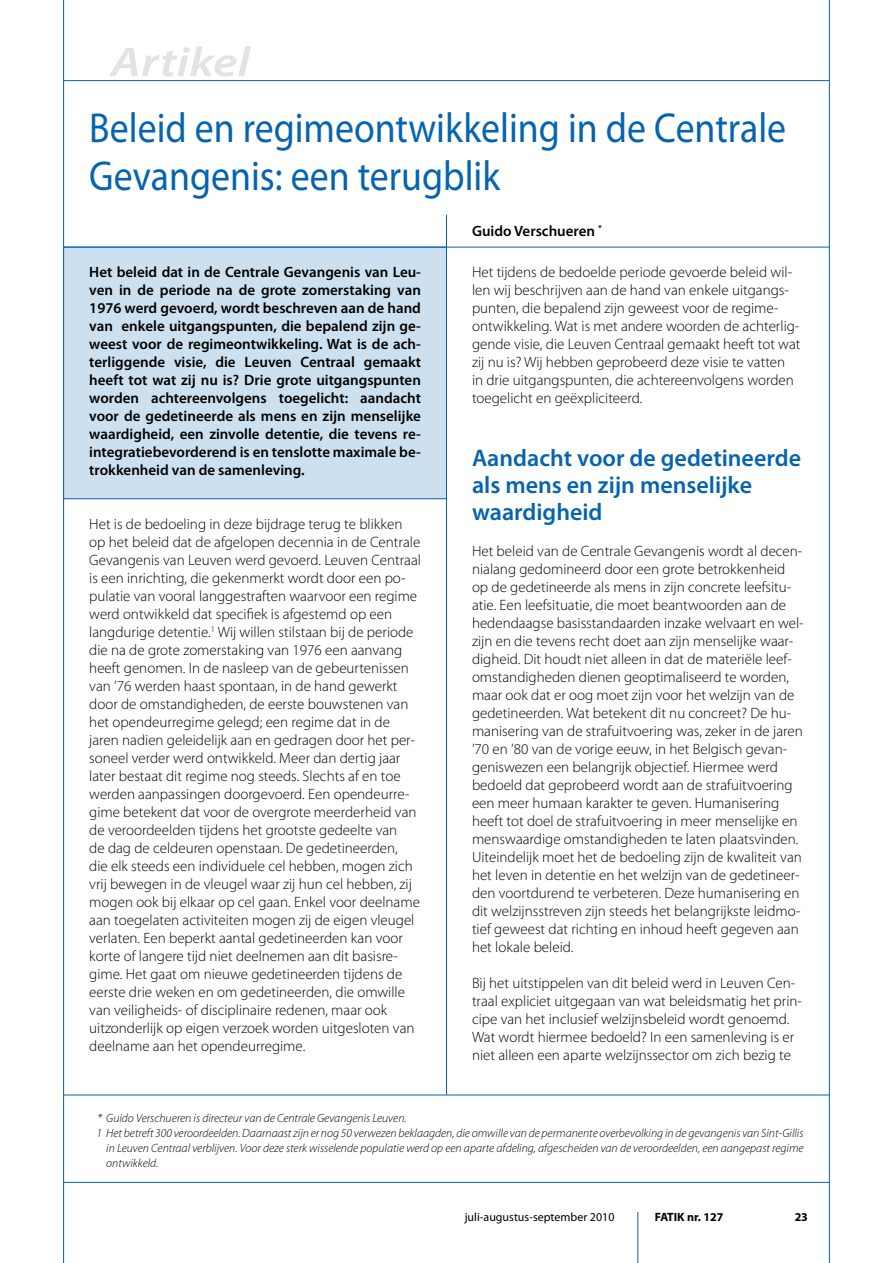
<style>
.page{position:relative;width:893px;height:1263px;background:#fff}
.page>*{position:absolute;margin:0;border:0;box-sizing:border-box;transform-origin:0 0}
.t1{font:42px/48px "Myriad Pro";color:#0664af;scale:.9 1}
.t2{font:italic 600 42px "Myriad Pro";color:#e3e3e4;scale:1.2 1}
.t3{font:600 24px/27px "Myriad Pro";color:#0664af}
.t4{font:300 15px/18px "Myriad Pro";color:#000}
.t5{font:600 15px/18px "Myriad Pro";color:#000;text-align:justify}
.t6{font:italic 300 12px "Myriad Pro";color:#000}
.t7{font:12px "Myriad Pro";color:#000}
.t8{font:700 12px "Myriad Pro";color:#000}
</style>
<div class="page">
<hr style="left:63px;top:0;width:1px;height:1263px;background:#0664af">
<hr style="left:829px;top:0;width:1px;height:1263px;background:#0664af">
<hr style="left:64px;top:80px;width:765px;height:1px;background:#0664af">
<hr style="left:64px;top:1182px;width:765px;height:1px;background:#0664af">
<hr style="left:638px;top:1212px;width:1px;height:51px;background:#0664af">
<hr style="left:64px;top:1095px;width:765px;height:1px;background:#0664af">
<div style="left:63px;top:247px;width:384px;height:252px;background:#cde0ef;border:1px solid #0664af"></div>
<hr style="left:446px;top:215px;width:1px;height:880px;background:#0664af">
<hr style="left:64px;top:247px;width:765px;height:1px;background:#0664af">
<h1 class="t2" style="left:111px;top:35px;width:118px">Artikel</h1>
<h1 class="t1" style="left:89px;top:103px;width:776px">Beleid en regimeontwikkeling in de Centrale<br>Gevangenis: een terugblik</h1>
<p class="t5" style="left:472px;top:222px;width:131px">Guido Verschueren <sup>*</sup></p>
<p class="t5" style="left:89px;top:262px;width:333px">Het beleid dat in de Centrale Gevangenis van Leu&shy;ven in de periode na de grote zomerstaking van 1976 werd gevoerd, wordt beschreven aan de hand van enkele uitgangspunten, die bepalend zijn ge&shy;weest voor de regimeontwikkeling. Wat is de ach&shy;terliggende visie, die Leuven Centraal gemaakt heeft tot wat zij nu is? Drie grote uitgangspunten worden achtereenvolgens toegelicht: aandacht voor de gedetineerde als mens en zijn menselijke waardigheid, een zinvolle detentie, die tevens re&shy;integratiebevorderend is en tenslotte maximale be&shy;trokkenheid van de samenleving.</p>
<p class="t4" style="left:472px;top:263px;width:330px">Het tijdens de bedoelde periode gevoerde beleid wil&shy;len wij beschrijven aan de hand van enkele uitgangs&shy;punten, die bepalend zijn geweest voor de regime&shy;ontwikkeling. Wat is met andere woorden de achterlig&shy;gende visie, die Leuven Centraal gemaakt heeft tot wat zij nu is? Wij hebben geprobeerd deze visie te vatten<br>in drie uitgangspunten, die achtereenvolgens worden toegelicht en geëxpliciteerd.</p>
<h2 class="t3" style="left:472px;top:444px;width:331px">Aandacht voor de gedetineerde als mens en zijn menselijke waardigheid</h2>
<p class="t4" style="left:472px;top:542px;width:333px">Het beleid van de Centrale Gevangenis wordt al decen&shy;nialang gedomineerd door een grote betrokkenheid op de gedetineerde als mens in zijn concrete leefsitu&shy;atie. Een leefsituatie, die moet beantwoorden aan de hedendaagse basisstandaarden inzake welvaart en wel&shy;zijn en die tevens recht doet aan zijn menselijke waar&shy;digheid. Dit houdt niet alleen in dat de materiële leef&shy;omstandigheden dienen geoptimaliseerd te worden, maar ook dat er oog moet zijn voor het welzijn van de gedetineerden. Wat betekent dit nu concreet? De hu&shy;manisering van de strafuitvoering was, zeker in de jaren ’70 en ’80 van de vorige eeuw, in het Belgisch gevan&shy;geniswezen een belangrijk objectief. Hiermee werd bedoeld dat geprobeerd wordt aan de strafuitvoering een meer humaan karakter te geven. Humanisering heeft tot doel de strafuitvoering in meer menselijke en menswaardige omstandigheden te laten plaatsvinden.<br>Uiteindelijk moet het de bedoeling zijn de kwaliteit van het leven in detentie en het welzijn van de gedetineer&shy;den voortdurend te verbeteren. Deze humanisering en dit welzijnsstreven zijn steeds het belangrijkste leidmo&shy;tief geweest dat richting en inhoud heeft gegeven aan het lokale beleid.</p>
<p class="t4" style="left:472px;top:974px;width:332px">Bij het uitstippelen van dit beleid werd in Leuven Cen&shy;traal expliciet uitgegaan van wat beleidsmatig het prin&shy;cipe van het inclusief welzijnsbeleid wordt genoemd.<br>Wat wordt hiermee bedoeld? In een samenleving is er niet alleen een aparte welzijnssector om zich bezig te</p>
<p class="t4" style="left:89px;top:515px;width:333px">Het is de bedoeling in deze bijdrage terug te blikken op het beleid dat de afgelopen decennia in de Centrale Gevangenis van Leuven werd gevoerd. Leuven Centraal is een inrichting, die gekenmerkt wordt door een po&shy;pulatie van vooral langgestraften waarvoor een regime werd ontwikkeld dat specifiek is afgestemd op een langdurige detentie.<sup>1</sup> Wij willen stilstaan bij de periode die na de grote zomerstaking van 1976 een aanvang heeft genomen. In de nasleep van de gebeurtenissen van ’76 werden haast spontaan, in de hand gewerkt door de omstandigheden, de eerste bouwstenen van het opendeurregime gelegd; een regime dat in de jaren nadien geleidelijk aan en gedragen door het per&shy;soneel verder werd ontwikkeld. Meer dan dertig jaar later bestaat dit regime nog steeds. Slechts af en toe werden aanpassingen doorgevoerd. Een opendeurre&shy;gime betekent dat voor de overgrote meerderheid van de veroordeelden tijdens het grootste gedeelte van<br>de dag de celdeuren openstaan. De gedetineerden,<br>die elk steeds een individuele cel hebben, mogen zich vrij bewegen in de vleugel waar zij hun cel hebben, zij mogen ook bij elkaar op cel gaan. Enkel voor deelname aan toegelaten activiteiten mogen zij de eigen vleugel verlaten. Een beperkt aantal gedetineerden kan voor korte of langere tijd niet deelnemen aan dit basisre&shy;gime. Het gaat om nieuwe gedetineerden tijdens de eerste drie weken en om gedetineerden, die omwille van veiligheids- of disciplinaire redenen, maar ook uitzonderlijk op eigen verzoek worden uitgesloten van deelname aan het opendeurregime.</p>
<p class="t6" style="left:97px;top:1110px;width:311px">* Guido Verschueren is directeur van de Centrale Gevangenis Leuven.</p>
<p class="t6" style="left:97px;top:1125px;width:709px">1 Het betreft 300 veroordeelden. Daarnaast zijn er nog 50 verwezen beklaagden, die omwille van de permanente overbevolking in de gevangenis van Sint-Gillis</p>
<p class="t6" style="left:106px;top:1140px;width:699px">in Leuven Centraal verblijven. Voor deze sterk wisselende populatie werd op een aparte afdeling, afgescheiden van de veroordeelden, een aangepast regime</p>
<p class="t6" style="left:106px;top:1155px;width:54px">ontwikkeld.</p>
<p class="t7" style="left:465px;top:1209px;width:151px">juli-augustus-september 2010</p>
<p class="t8" style="left:655px;top:1209px;width:70px">FATIK nr. 127</p>
<p class="t8" style="left:795px;top:1209px;width:15px">23</p>
</div>
